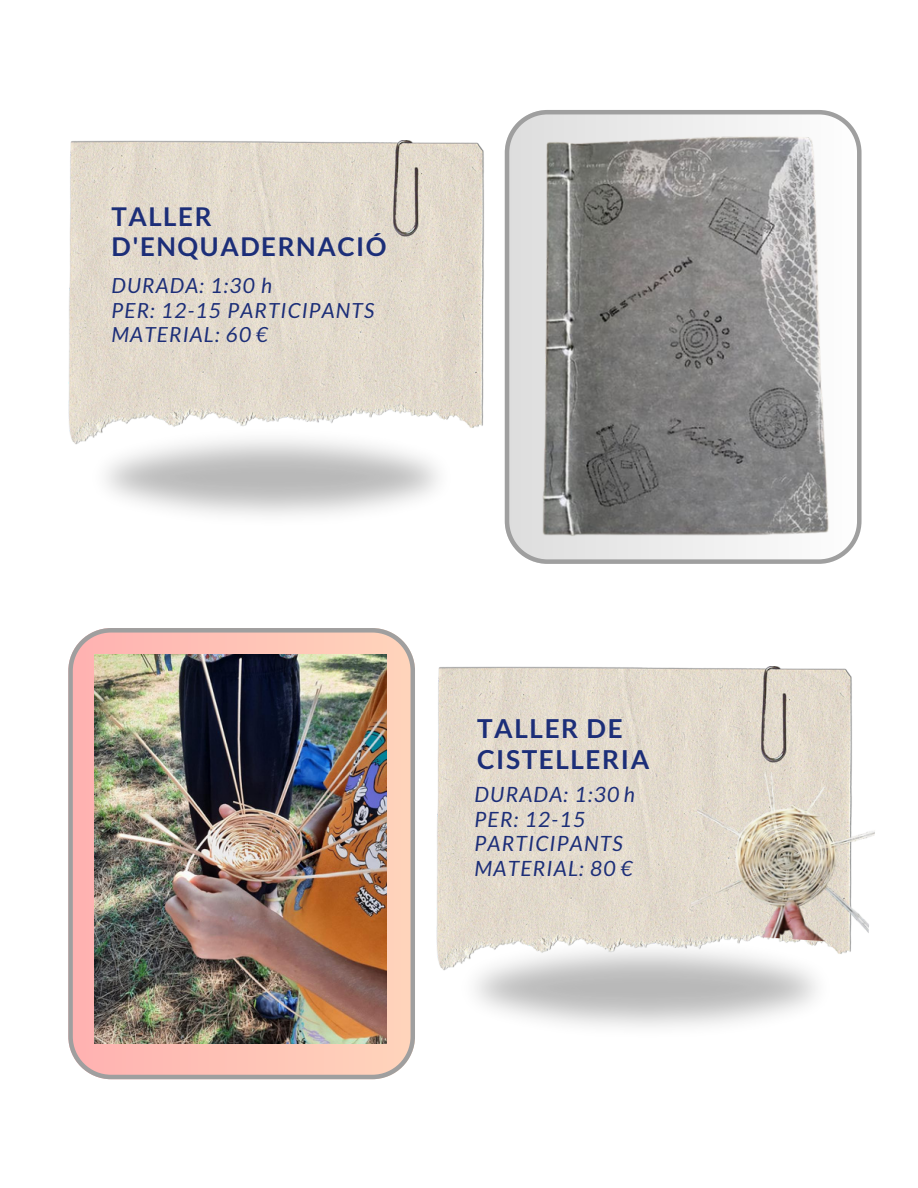
<style>
.page{position:relative;width:918px;height:1188px;background:#fff}
.page>*{position:absolute;margin:0;border:0;box-sizing:border-box;transform-origin:0 0}
.t1{font:700 26.25px/30.3px "Lato";letter-spacing:.06em;color:#1c2e78}
.t2{font:700 25.95px/30px "Lato";letter-spacing:.06em;color:#1c2e78}
.t3{font:italic 21px/24.8px "Lato";letter-spacing:.06em;color:#1c2e78}
.t4{font:italic 20.7px "Lato";letter-spacing:.06em;color:#1c2e78}
</style>
<div class="page">
<svg style="left:505px;top:110px;width:356px;height:454px"></svg>
<img style="left:533px;top:133px;width:300px;height:410px">
<svg style="left:68px;top:628px;width:347px;height:451px;background:#eebeb4"></svg>
<img style="left:94px;top:655px;width:293px;height:389px">
<img style="left:68px;top:140px;width:416px;height:304px">
<img style="left:436px;top:666px;width:416px;height:304px">
<img style="left:689px;top:768px;width:186px;height:176px">
<p class="t2" style="left:111px;top:201px;width:277px">TALLER<br>D'ENQUADERNACIÓ</p>
<p class="t4" style="left:111px;top:273px;width:162px">DURADA: 1:30 h</p>
<p class="t4" style="left:111px;top:297px;width:264px">PER: 12-15 PARTICIPANTS</p>
<p class="t4" style="left:111px;top:322px;width:158px">MATERIAL: 60 €</p>
<p class="t1" style="left:477px;top:713px;width:174px">TALLER DE<br>CISTELLERIA</p>
<p class="t3" style="left:475px;top:781px;width:162px">DURADA: 1:30 h</p>
<p class="t3" style="left:475px;top:806px;width:150px">PER: 12-15<br>PARTICIPANTS</p>
<h1 class="t3" style="left:475px;top:856px;width:159px">MATERIAL: 80 €</h1>
</div>
